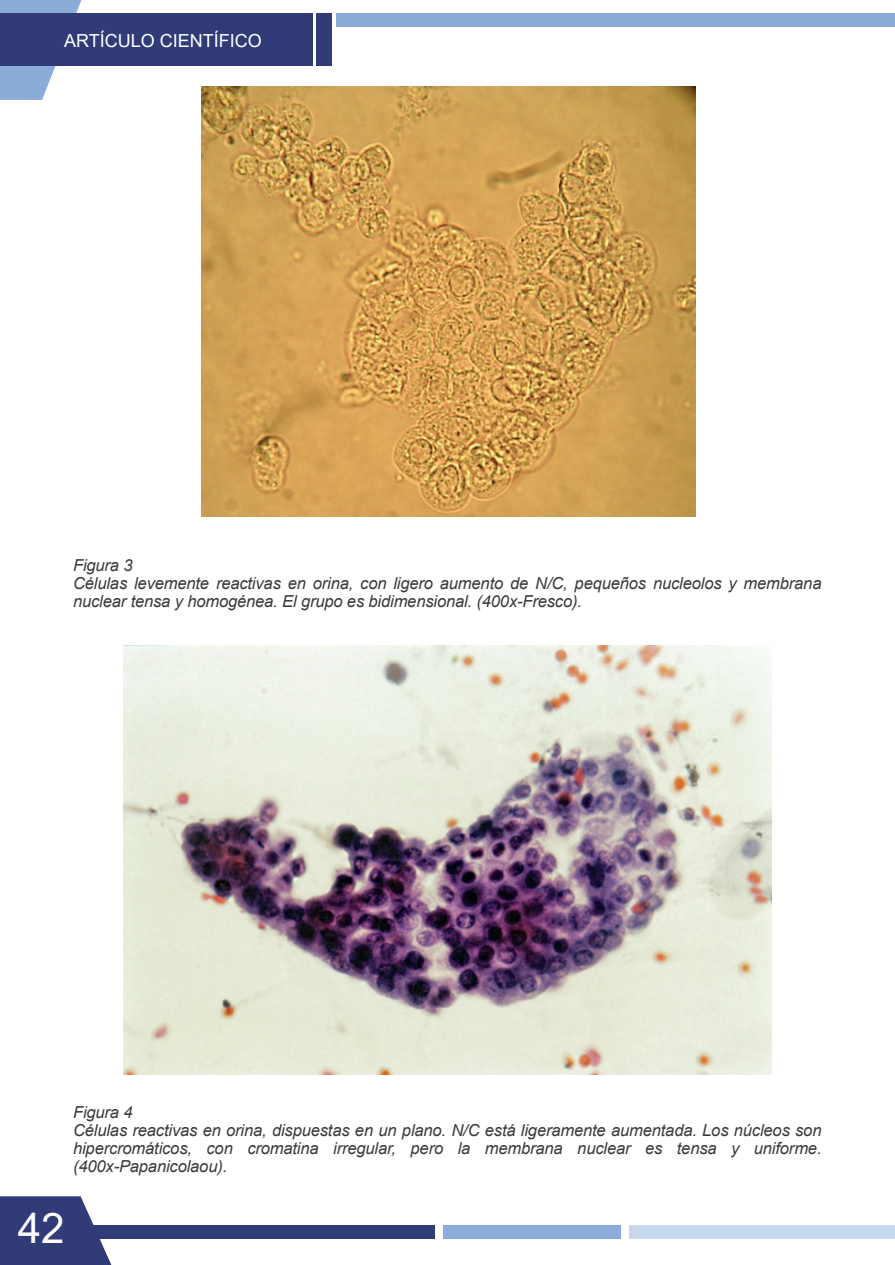
<style>
.page{position:relative;width:895px;height:1265px;background:#fff}
.page>*{position:absolute;margin:0;border:0;box-sizing:border-box;transform-origin:0 0}
.t1{font:42.15px "Arial";color:#fff}
.t2{font:18px "Arial";color:#fff}
.t3{font:italic 16.5px/18px "Arial";letter-spacing:-.01em;color:#383b3c}
</style>
<div class="page">
<svg style="left:0;top:0;width:81px;height:100px"></svg>
<div style="left:0;top:13px;width:312px;height:53px;background:#303b77"></div>
<div style="left:316px;top:13px;width:15px;height:53px;background:#303b77"></div>
<div style="left:336px;top:13px;width:558px;height:14px;background:#8bacd9"></div>
<div style="left:81px;top:1224px;width:353px;height:14px;background:#303b77"></div>
<div style="left:443px;top:1224px;width:177px;height:14px;background:#8bacd9"></div>
<div style="left:629px;top:1224px;width:265px;height:14px;background:#c8d8ee"></div>
<svg style="left:0;top:1196px;width:111px;height:68px"></svg>
<img style="left:201px;top:86px;width:494px;height:431px">
<img style="left:123px;top:645px;width:648px;height:429px">
<p class="t2" style="left:64px;top:29px;width:199px">ARTÍCULO CIENTÍFICO</p>
<p class="t3" style="left:73px;top:557px;width:749px">Figura 3<br>Células levemente reactivas en orina, con ligero aumento de N/C, pequeños nucleolos y membrana nuclear tensa y homogénea. El grupo es bidimensional. (400x-Fresco).</p>
<p class="t3" style="left:73px;top:1103px;width:750px">Figura 4<br>Células reactivas en orina, dispuestas en un plano. N/C está ligeramente aumentada. Los núcleos son hipercromáticos, con cromatina irregular, pero la membrana nuclear es tensa y uniforme. (400x-Papanicolaou).</p>
<h1 class="t1" style="left:18px;top:1198px;width:48px">42</h1>
</div>
